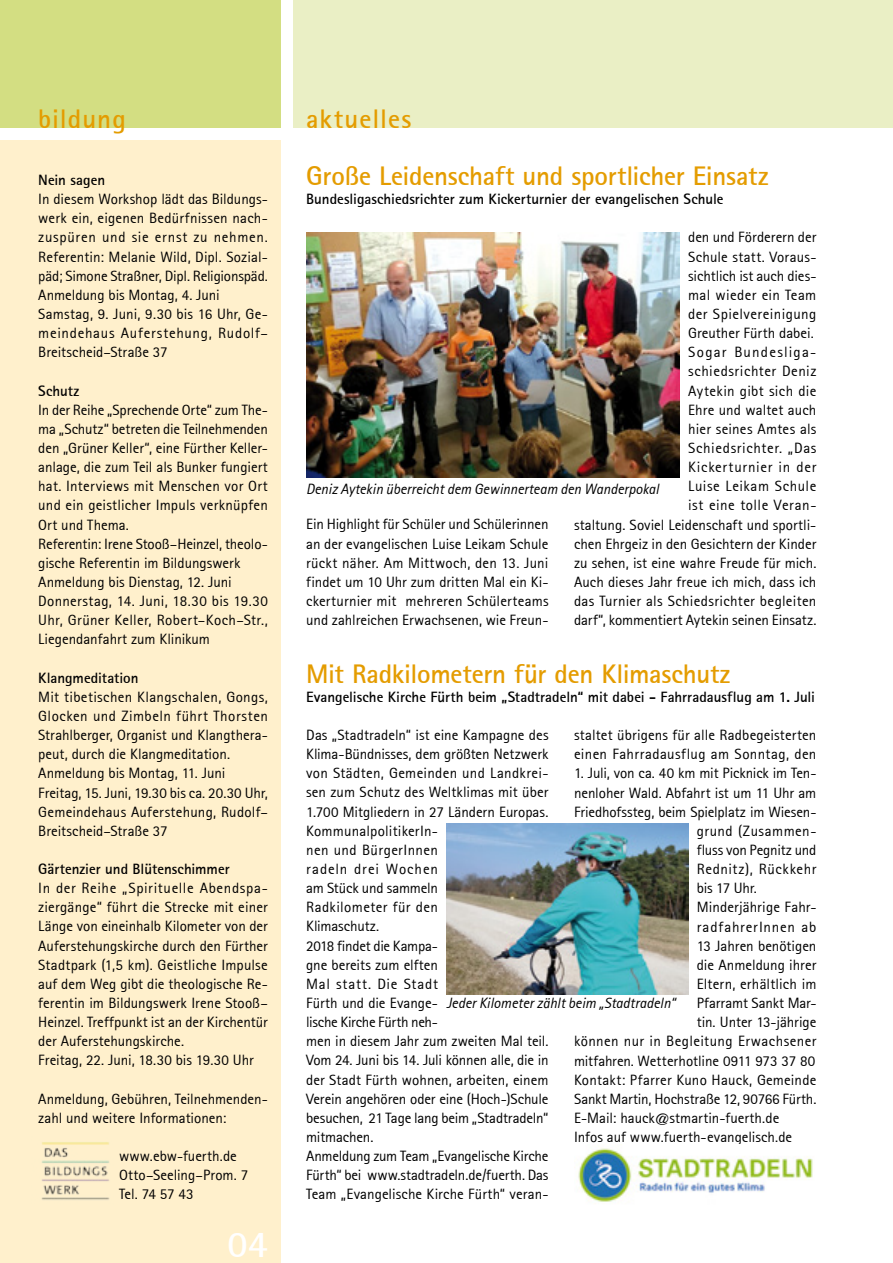
<style>
.page{position:relative;width:893px;height:1263px;background:#fff}
.page>*{position:absolute;margin:0;border:0;box-sizing:border-box;transform-origin:0 0}
.t1{font:37.5px "Rotis Sans Serif Bold 65";color:#fff}
.t2{font:27px/57.4px "Rotis Sans Serif Bold 65";letter-spacing:-.005em;color:#e49c00}
.t3{font:27px "Rotis Sans Serif Bold 65";letter-spacing:.035em;color:#e49c00}
.t4{font:15px/19.2px "Rotis Sans Serif 55";color:#000}
.t5{font:15px "Rotis Sans Serif Bold 65";color:#000}
.t6{font:15px "Rotis Sans Serif Italic 56";color:#000}
.t7{font:15px "Rotis Sans Serif 55";letter-spacing:.025em;color:#000}
.t8{font:15px "Rotis Sans Serif 55";letter-spacing:.04em;color:#000}
.t9{font:15px "Rotis Sans Serif 55";letter-spacing:.055em;color:#000}
.t10{font:15px "Rotis Sans Serif 55";letter-spacing:.03em;color:#000}
</style>
<div class="page">
<div style="left:293px;top:0;width:600px;height:128px;background:#eaefc5"></div>
<div style="left:0;top:0;width:281px;height:128px;background:#d3de82"></div>
<div style="left:0;top:140px;width:281px;height:1123px;background:#fff0cc"></div>
<img style="left:41px;top:1142px;width:69px;height:58px">
<img style="left:578px;top:1146px;width:235px;height:56px">
<img style="left:446px;top:823px;width:242px;height:171px">
<img style="left:306px;top:233px;width:374px;height:244px">
<h2 class="t3" style="left:38px;top:101px;width:89px">bildung</h2>
<p class="t5" style="left:38px;top:170px;width:68px">Nein sagen</p>
<p class="t4" style="left:38px;top:189px;width:231px">In diesem Workshop lädt das Bildungs&shy;werk ein, eigenen Bedürfnissen nach&shy;zuspüren und sie ernst zu nehmen.<br>Referentin: Melanie Wild, Dipl. Sozial&shy;päd; Simone Straßner, Dipl. Religionspäd.<br>Anmeldung bis Montag, 4. Juni Samstag, 9. Juni, 9.30 bis 16 Uhr, Ge&shy;meindehaus Auferstehung, Rudolf– Breitscheid–Straße 37</p>
<p class="t5" style="left:38px;top:381px;width:43px">Schutz</p>
<p class="t4" style="left:38px;top:400px;width:231px">In der Reihe „Sprechende Orte“ zum The&shy;ma „Schutz“ betreten die Teilnehmenden den „Grüner Keller“, eine Fürther Keller&shy;anlage, die zum Teil als Bunker fungiert hat. Interviews mit Menschen vor Ort und ein geistlicher Impuls verknüpfen Ort und Thema.<br>Referentin: Irene Stooß–Heinzel, theolo&shy;gische Referentin im Bildungswerk Anmeldung bis Dienstag, 12. Juni Donnerstag, 14. Juni, 18.30 bis 19.30<br>Uhr, Grüner Keller, Robert–Koch–Str., Liegendanfahrt zum Klinikum</p>
<p class="t5" style="left:38px;top:668px;width:102px">Klangmeditation</p>
<p class="t4" style="left:38px;top:687px;width:231px">Mit tibetischen Klangschalen, Gongs, Glocken und Zimbeln führt Thorsten Strahlberger, Organist und Klangthera&shy;peut, durch die Klangmeditation.<br>Anmeldung bis Montag, 11. Juni Freitag, 15. Juni, 19.30 bis ca. 20.30 Uhr, Gemeindehaus Auferstehung, Rudolf– Breitscheid–Straße 37</p>
<p class="t5" style="left:38px;top:859px;width:193px">Gärtenzier und Blütenschimmer</p>
<p class="t4" style="left:38px;top:878px;width:231px">In der Reihe „Spirituelle Abendspa&shy;ziergänge“ führt die Strecke mit einer Länge von eineinhalb Kilometer von der Auferstehungskirche durch den Fürther Stadtpark (1,5 km). Geistliche Impulse auf dem Weg gibt die theologische Re&shy;ferentin im Bildungswerk Irene Stooß– Heinzel. Treffpunkt ist an der Kirchentür der Auferstehungskirche.<br>Freitag, 22. Juni, 18.30 bis 19.30 Uhr</p>
<p class="t4" style="left:38px;top:1089px;width:231px">Anmeldung, Gebühren, Teilnehmenden&shy;zahl und weitere Informationen:</p>
<p class="t4" style="left:119px;top:1146px;width:131px">www.ebw-fuerth.de<br>Otto–Seeling–Prom. 7<br>Tel. 74 57 43</p>
<h1 class="t1" style="left:227px;top:1220px;width:42px">04</h1>
<h2 class="t2" style="left:306px;top:89px;width:464px">aktuelles<br>Große Leidenschaft und sportlicher Einsatz</h2>
<p class="t5" style="left:306px;top:190px;width:419px">Bundesligaschiedsrichter zum Kickerturnier der evangelischen Schule</p>
<p class="t4" style="left:574px;top:228px;width:244px;text-align:right">den und Förderern der<br>Schule statt. Voraus-<br>sichtlich ist auch dies-<br>mal wieder ein Team<br>der Spielvereinigung<br>Greuther Fürth dabei.<br>Sogar Bundesliga-<br>schiedsrichter Deniz<br>Aytekin gibt sich die<br>Ehre und waltet auch<br>hier seines Amtes als<br>Schiedsrichter. „Das<br>Kickerturnier in der<br>Luise Leikam Schule<br>ist eine tolle Veran-<br>staltung. Soviel Leidenschaft und sportli&shy;chen Ehrgeiz in den Gesichtern der Kinder zu sehen, ist eine wahre Freude für mich.<br>Auch dieses Jahr freue ich mich, dass ich das Turnier als Schiedsrichter begleiten darf“, kommentiert Aytekin seinen Einsatz.</p>
<h2 class="t2" style="left:306px;top:644px;width:426px">Mit Radkilometern für den Klimaschutz</h2>
<p class="t5" style="left:306px;top:687px;width:510px">Evangelische Kirche Fürth beim „Stadtradeln“ mit dabei - Fahrradausflug am 1. Juli</p>
<p class="t4" style="left:306px;top:725px;width:244px">Das „Stadtradeln“ ist eine Kampagne des<br>Klima-Bündnisses, dem größten Netzwerk von Städten, Gemeinden und Landkrei&shy;sen zum Schutz des Weltklimas mit über<br>1.700 Mitgliedern in 27 Ländern Europas.<br>KommunalpolitikerIn-<br>nen und BürgerInnen<br>radeln drei Wochen<br>am Stück und sammeln<br>Radkilometer für den<br>Klimaschutz.<br>2018 findet die Kampa-<br>gne bereits zum elften<br>Mal statt. Die Stadt<br>Fürth und die Evange-<br>lische Kirche Fürth neh-<br>men in diesem Jahr zum zweiten Mal teil.<br>Vom 24. Juni bis 14. Juli können alle, die in der Stadt Fürth wohnen, arbeiten, einem<br>Verein angehören oder eine (Hoch-)Schule besuchen, 21 Tage lang beim „Stadtradeln“ mitmachen.<br>Anmeldung zum Team „Evangelische Kirche<br>Fürth“ bei www.stadtradeln.de/fuerth. Das<br>Team „Evangelische Kirche Fürth“ veran-</p>
<p class="t4" style="left:574px;top:725px;width:244px">staltet übrigens für alle Radbegeisterten einen Fahrradausflug am Sonntag, den</p>
<p class="t6" style="left:306px;top:480px;width:354px">Deniz Aytekin überreicht dem Gewinnerteam den Wanderpokal</p>
<p class="t4" style="left:306px;top:515px;width:244px;text-align:justify">Ein Highlight für Schüler und Schülerinnen an der evangelischen Luise Leikam Schule rückt näher. Am Mittwoch, den 13. Juni findet um 10 Uhr zum dritten Mal ein Ki&shy;ckerturnier mit mehreren Schülerteams und zahlreichen Erwachsenen, wie Freun-</p>
<p class="t4" style="left:574px;top:763px;width:244px">1. Juli, von ca. 40 km mit Picknick im Ten-</p>
<p class="t4" style="left:574px;top:783px;width:244px">nenloher Wald. Abfahrt ist um 11 Uhr am</p>
<p class="t4" style="left:574px;top:802px;width:244px">Friedhofssteg, beim Spielplatz im Wiesen-</p>
<p class="t10" style="left:697px;top:822px;width:121px">grund (Zusammen-</p>
<p class="t4" style="left:697px;top:840px;width:121px">fluss von Pegnitz und</p>
<p class="t8" style="left:697px;top:860px;width:121px">Rednitz), Rückkehr</p>
<p class="t4" style="left:697px;top:878px;width:62px">bis 17 Uhr.</p>
<p class="t4" style="left:697px;top:897px;width:121px">Minderjährige Fahr-</p>
<p class="t9" style="left:697px;top:917px;width:121px">radfahrerInnen ab</p>
<p class="t4" style="left:697px;top:936px;width:121px">13 Jahren benötigen</p>
<p class="t4" style="left:697px;top:955px;width:121px">die Anmeldung ihrer</p>
<p class="t4" style="left:697px;top:974px;width:121px">Eltern, erhältlich im</p>
<p class="t4" style="left:697px;top:993px;width:121px">Pfarramt Sankt Mar-</p>
<p class="t4" style="left:697px;top:1012px;width:121px">tin. Unter 13-jährige</p>
<p class="t7" style="left:574px;top:1032px;width:244px">können nur in Begleitung Erwachsener</p>
<p class="t4" style="left:574px;top:1051px;width:243px">mitfahren. Wetterhotline 0911 973 37 80</p>
<p class="t4" style="left:574px;top:1070px;width:244px">Kontakt: Pfarrer Kuno Hauck, Gemeinde</p>
<p class="t4" style="left:574px;top:1089px;width:244px">Sankt Martin, Hochstraße 12, 90766 Fürth.</p>
<p class="t4" style="left:574px;top:1108px;width:207px">E-Mail: hauck@stmartin-fuerth.de</p>
<p class="t4" style="left:574px;top:1127px;width:220px">Infos auf www.fuerth-evangelisch.de</p>
<p class="t6" style="left:446px;top:994px;width:231px">Jeder Kilometer zählt beim „Stadtradeln“</p>
</div>
